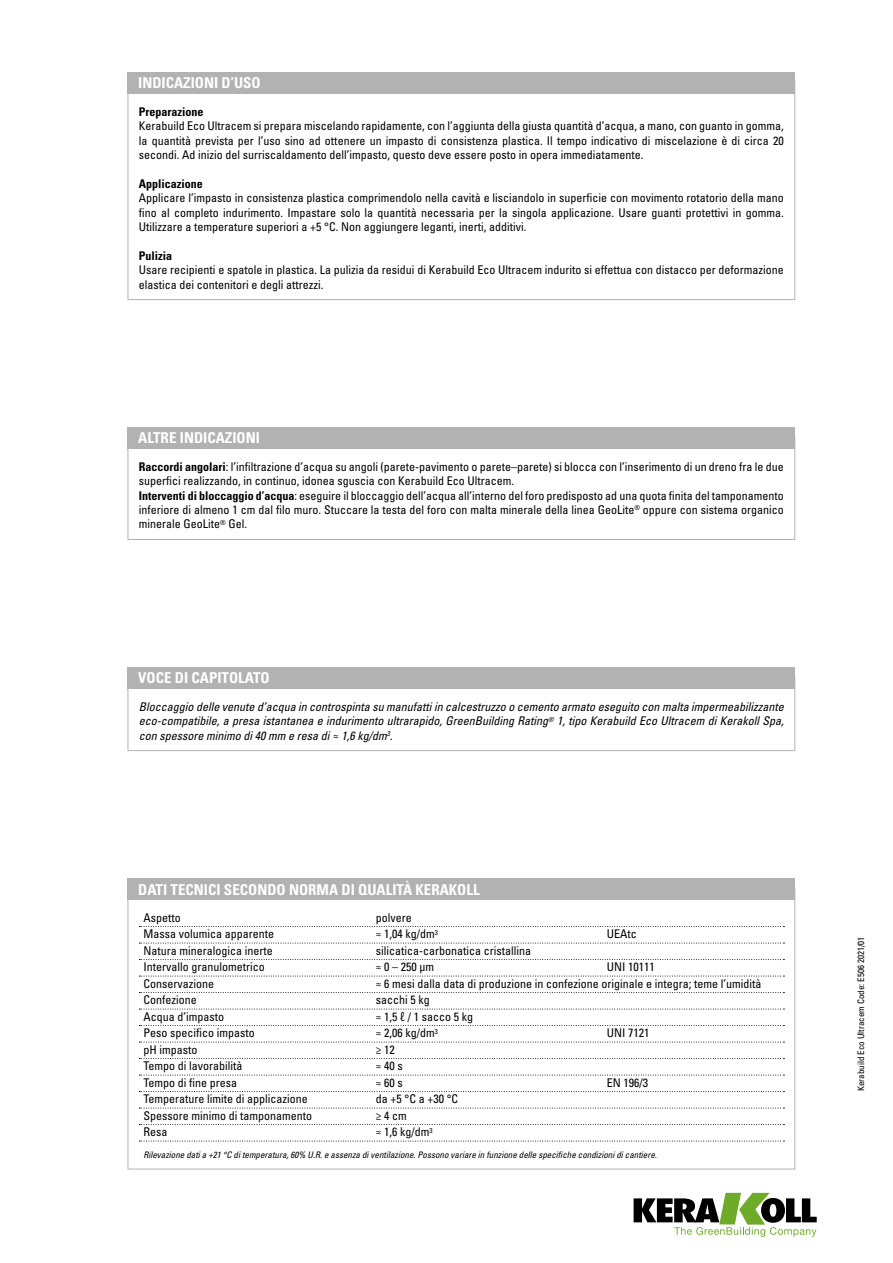
<style>
.page{position:relative;width:893px;height:1263px;background:#fff}
.page>*{position:absolute;margin:0;border:0;box-sizing:border-box;transform-origin:0 0}
.t1{font:700 condensed 15px "Univers LT Std";color:#fff}
.t2{font:condensed 12px/14.4px "Univers LT Std";color:#000;text-align:justify}
.t3{font:italic condensed 12px/14.4px "Univers LT Std";color:#000;text-align:justify}
.t4{font:700 condensed 12px "Univers LT Std";color:#000}
.t5{font:italic condensed 9px "Univers LT Std";color:#000}
.t6{font:condensed 9px "Univers LT Std";color:#000}
.s1{font-weight:700}
</style>
<div class="page">
<svg style="left:634px;top:1193px;width:183px;height:44px"></svg>
<div style="left:128px;top:72px;width:667px;height:22px;background:#b3b2b2"></div>
<div style="left:128px;top:436px;width:667px;height:104px;border:1px solid #b3b2b2"></div>
<div style="left:128px;top:427px;width:667px;height:22px;background:#b3b2b2"></div>
<div style="left:128px;top:676px;width:667px;height:75px;border:1px solid #b3b2b2"></div>
<div style="left:128px;top:667px;width:667px;height:22px;background:#b3b2b2"></div>
<svg style="left:139px;top:926px;width:645px;height:1px"></svg>
<svg style="left:139px;top:943px;width:645px;height:1px"></svg>
<svg style="left:139px;top:959px;width:645px;height:1px"></svg>
<svg style="left:139px;top:976px;width:645px;height:1px"></svg>
<svg style="left:139px;top:992px;width:645px;height:1px"></svg>
<svg style="left:139px;top:1009px;width:645px;height:1px"></svg>
<svg style="left:139px;top:1025px;width:645px;height:1px"></svg>
<svg style="left:139px;top:1042px;width:645px;height:1px"></svg>
<svg style="left:139px;top:1058px;width:645px;height:1px"></svg>
<svg style="left:139px;top:1075px;width:645px;height:1px"></svg>
<svg style="left:139px;top:1091px;width:645px;height:1px"></svg>
<svg style="left:139px;top:1108px;width:645px;height:1px"></svg>
<svg style="left:139px;top:1124px;width:645px;height:1px"></svg>
<svg style="left:139px;top:1141px;width:645px;height:1px"></svg>
<div style="left:128px;top:878px;width:667px;height:22px;background:#b3b2b2"></div>
<p class="t1" style="left:138px;top:74px;width:124px">INDICAZIONI D’USO</p>
<p class="t4" style="left:139px;top:104px;width:66px">Preparazione</p>
<p class="t2" style="left:139px;top:119px;width:646px">Kerabuild Eco Ultracem si prepara miscelando rapidamente, con l’aggiunta della giusta quantità d’acqua, a mano, con guanto in gomma, la quantità prevista per l’uso sino ad ottenere un impasto di consistenza plastica. Il tempo indicativo di miscelazione è di circa 20 secondi. Ad inizio del surriscaldamento dell’impasto, questo deve essere posto in opera immediatamente.</p>
<p class="t4" style="left:139px;top:176px;width:66px">Applicazione</p>
<p class="t2" style="left:139px;top:191px;width:646px">Applicare l’impasto in consistenza plastica comprimendolo nella cavità e lisciandolo in superficie con movimento rotatorio della mano fino al completo indurimento. Impastare solo la quantità necessaria per la singola applicazione. Usare guanti protettivi in gomma.<br>Utilizzare a temperature superiori a +5 °C. Non aggiungere leganti, inerti, additivi.</p>
<p class="t4" style="left:139px;top:248px;width:35px">Pulizia</p>
<p class="t2" style="left:139px;top:263px;width:646px">Usare recipienti e spatole in plastica. La pulizia da residui di Kerabuild Eco Ultracem indurito si effettua con distacco per deformazione elastica dei contenitori e degli attrezzi.</p>
<p class="t1" style="left:138px;top:429px;width:123px">ALTRE INDICAZIONI</p>
<p class="t2" style="left:139px;top:459px;width:646px;text-align:left"><span class="s1">Raccordi angolari</span>: l’infiltrazione d’acqua su angoli (parete-pavimento o parete–parete) si blocca con l’inserimento di un dreno fra le due superfici realizzando, in continuo, idonea sguscia con Kerabuild Eco Ultracem.<br><span class="s1">Interventi di bloccaggio d’acqua</span>: eseguire il bloccaggio dell’acqua all’interno del foro predisposto ad una quota finita del tamponamento inferiore di almeno 1 cm dal filo muro. Stuccare la testa del foro con malta minerale della linea GeoLite<sup>®</sup> oppure con sistema organico minerale GeoLite<sup>®</sup> Gel.</p>
<p class="t1" style="left:138px;top:669px;width:133px">VOCE DI CAPITOLATO</p>
<p class="t3" style="left:139px;top:699px;width:646px">Bloccaggio delle venute d’acqua in controspinta su manufatti in calcestruzzo o cemento armato eseguito con malta impermeabilizzante eco-compatibile, a presa istantanea e indurimento ultrarapido, GreenBuilding Rating<sup>®</sup> 1, tipo Kerabuild Eco Ultracem di Kerakoll Spa, con spessore minimo di 40 mm e resa di ≈ 1,6 kg/dm<sup>3</sup>.</p>
<p class="t1" style="left:138px;top:880px;width:343px">DATI TECNICI SECONDO NORMA DI QUALITÀ KERAKOLL</p>
<p class="t2" style="left:143px;top:910px;width:39px">Aspetto</p>
<p class="t2" style="left:376px;top:910px;width:37px">polvere</p>
<p class="t2" style="left:143px;top:927px;width:132px">Massa volumica apparente</p>
<p class="t2" style="left:376px;top:927px;width:63px">≈ 1,04 kg/dm<sup>3</sup></p>
<p class="t2" style="left:607px;top:927px;width:31px">UEAtc</p>
<p class="t2" style="left:143px;top:943px;width:131px">Natura mineralogica inerte</p>
<p class="t2" style="left:376px;top:943px;width:157px">silicatica-carbonatica cristallina</p>
<p class="t2" style="left:143px;top:960px;width:123px">Intervallo granulometrico</p>
<p class="t2" style="left:376px;top:960px;width:60px">≈ 0 – 250 µm</p>
<p class="t2" style="left:607px;top:960px;width:49px">UNI 10111</p>
<p class="t2" style="left:143px;top:976px;width:72px">Conservazione</p>
<p class="t2" style="left:376px;top:976px;width:387px">≈ 6 mesi dalla data di produzione in confezione originale e integra; teme l’umidità</p>
<p class="t2" style="left:143px;top:993px;width:55px">Confezione</p>
<p class="t2" style="left:376px;top:993px;width:55px">sacchi 5 kg</p>
<p class="t2" style="left:143px;top:1009px;width:82px">Acqua d’impasto</p>
<p class="t2" style="left:376px;top:1009px;width:99px">≈ 1,5 ℓ / 1 sacco 5 kg</p>
<p class="t2" style="left:143px;top:1026px;width:113px">Peso specifico impasto</p>
<p class="t2" style="left:376px;top:1026px;width:63px">≈ 2,06 kg/dm<sup>3</sup></p>
<p class="t2" style="left:607px;top:1026px;width:44px">UNI 7121</p>
<p class="t2" style="left:143px;top:1042px;width:55px">pH impasto</p>
<p class="t2" style="left:376px;top:1042px;width:20px">≥ 12</p>
<p class="t2" style="left:143px;top:1059px;width:101px">Tempo di lavorabilità</p>
<p class="t2" style="left:376px;top:1059px;width:28px">≈ 40 s</p>
<p class="t2" style="left:143px;top:1075px;width:95px">Tempo di fine presa</p>
<p class="t2" style="left:376px;top:1075px;width:28px">≈ 60 s</p>
<p class="t2" style="left:607px;top:1075px;width:43px">EN 196/3</p>
<p class="t2" style="left:143px;top:1092px;width:166px">Temperature limite di applicazione</p>
<p class="t2" style="left:376px;top:1092px;width:84px">da +5 °C a +30 °C</p>
<p class="t2" style="left:143px;top:1108px;width:170px">Spessore minimo di tamponamento</p>
<p class="t2" style="left:376px;top:1108px;width:32px">≥ 4 cm</p>
<p class="t2" style="left:143px;top:1125px;width:25px">Resa</p>
<p class="t2" style="left:376px;top:1125px;width:58px">≈ 1,6 kg/dm<sup>3</sup></p>
<p class="t5" style="left:143px;top:1149px;width:515px">Rilevazione dati a +21 °C di temperatura, 60% U.R. e assenza di ventilazione. Possono variare in funzione delle specifiche condizioni di cantiere.</p>
<p class="t6" style="left:855px;top:1091px;width:156px;rotate:-90deg">Kerabuild Eco Ultracem Code: E506 2021/01</p>
</div>
